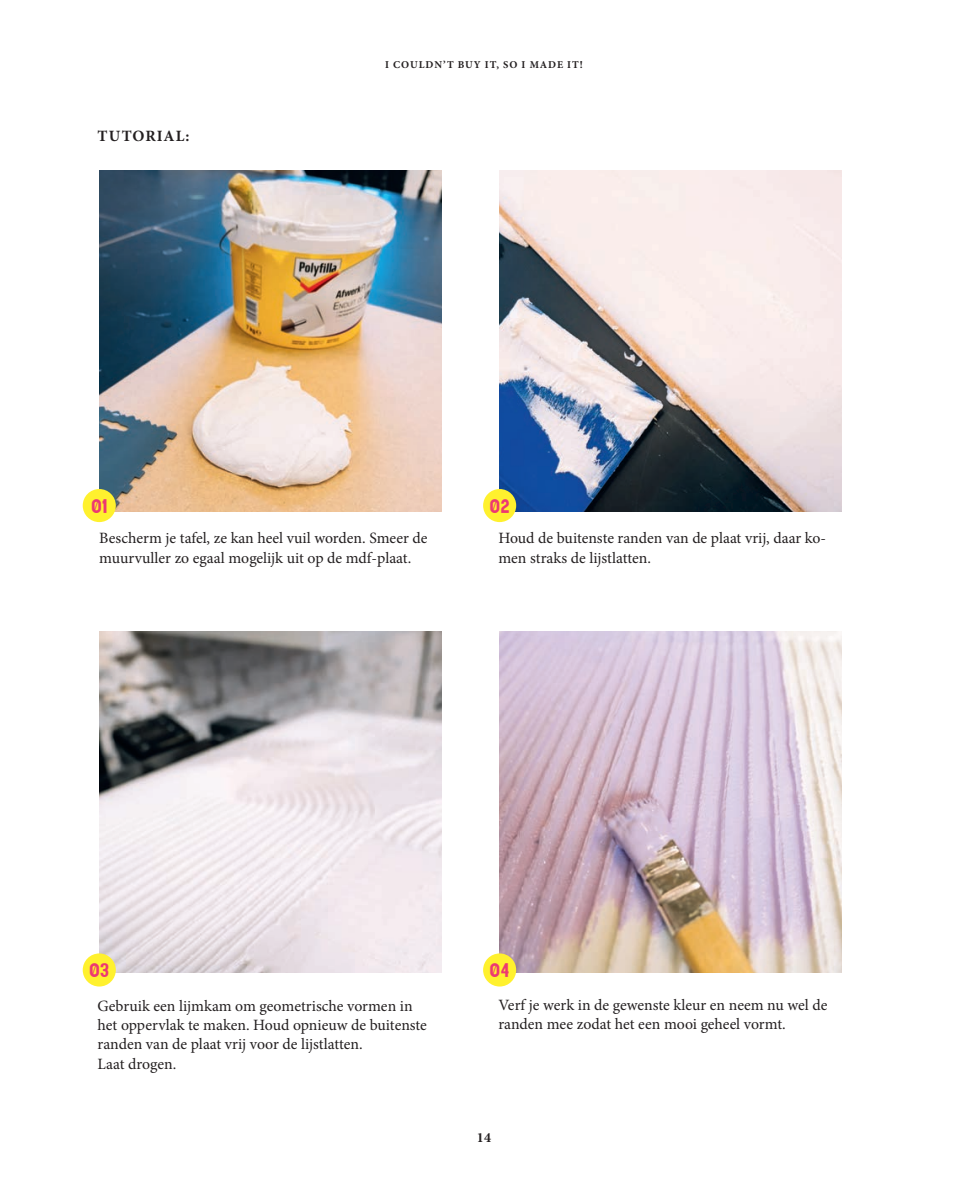
<style>
.page{position:relative;width:968px;height:1191px;background:#fff}
.page>*{position:absolute;margin:0;border:0;box-sizing:border-box;transform-origin:0 0}
.t1{font:17.5px "Centie Sans";color:#ed3872}
.t2{font:15.75px/19.2px "Minion Pro";color:#231f20}
.t3{font:700 15.75px "Minion Pro";letter-spacing:.07em;color:#231f20}
.t4{font:700 14px "Minion Pro";color:#231f20}
.t5{font:700 10.5px "Minion Pro";letter-spacing:.09em;color:#231f20}
</style>
<div class="page">
<img style="left:99px;top:170px;width:342px;height:342px">
<div style="left:83px;top:489px;width:33px;height:33px;background:#fff12e;border-radius:50%"></div>
<img style="left:99px;top:631px;width:342px;height:341px">
<div style="left:83px;top:953px;width:33px;height:33px;background:#fff12e;border-radius:50%"></div>
<img style="left:499px;top:170px;width:342px;height:342px">
<img style="left:499px;top:631px;width:342px;height:341px">
<div style="left:483px;top:953px;width:33px;height:33px;background:#fff12e;border-radius:50%"></div>
<div style="left:483px;top:489px;width:33px;height:33px;background:#fff12e;border-radius:50%"></div>
<p class="t3" style="left:98px;top:125px;width:93px">TUTORIAL:</p>
<p class="t1" style="left:91px;top:497px;width:18px">01</p>
<p class="t5" style="left:385px;top:58px;width:199px">I COULDN’T BUY IT, SO I MADE IT!</p>
<p class="t1" style="left:489px;top:497px;width:22px">02</p>
<p class="t2" style="left:99px;top:529px;width:329px">Bescherm je tafel, ze kan heel vuil worden. Smeer de muurvuller zo egaal mogelijk uit op de mdf-plaat.</p>
<p class="t2" style="left:498px;top:529px;width:329px">Houd de buitenste randen van de plaat vrij, daar ko&shy;men straks de lijstlatten.</p>
<p class="t1" style="left:89px;top:961px;width:22px">03</p>
<p class="t1" style="left:489px;top:961px;width:21px">04</p>
<p class="t2" style="left:98px;top:996px;width:331px">Gebruik een lijmkam om geometrische vormen in het oppervlak te maken. Houd opnieuw de buitenste randen van de plaat vrij voor de lijstlatten.<br>Laat drogen.</p>
<p class="t2" style="left:498px;top:995px;width:330px">Verf je werk in de gewenste kleur en neem nu wel de randen mee zodat het een mooi geheel vormt.</p>
<p class="t4" style="left:477px;top:1127px;width:16px">14</p>
</div>
